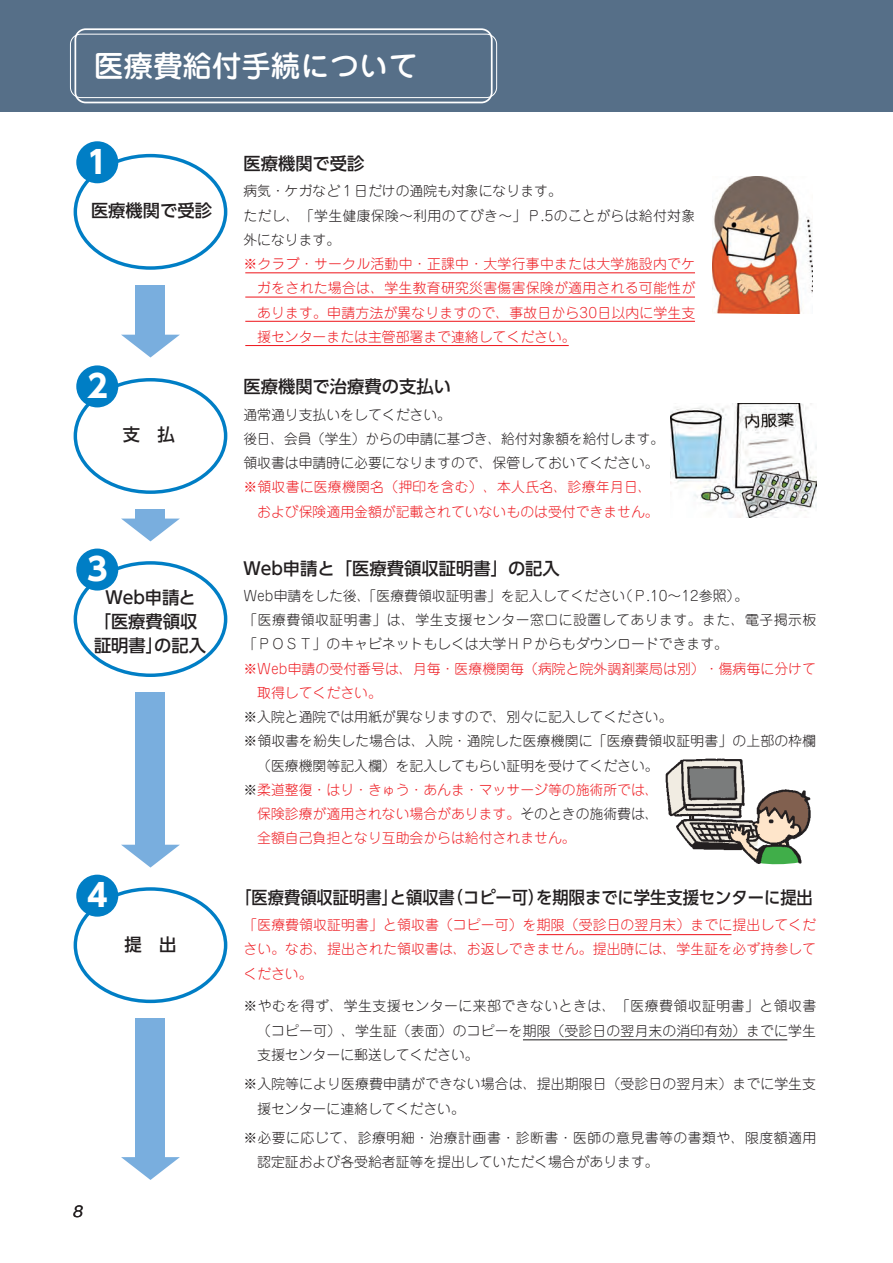
<style>
.page{position:relative;width:893px;height:1263px;background:#fff}
.page>*{position:absolute;margin:0;border:0;box-sizing:border-box;transform-origin:0 0}
.t1{font:31.2px "UD Shin Go Pro Bold 90 msp RKSJ H";color:#fff}
.t2{font:500 29.4px "Jun 34 Pro";color:#fff}
.t3{font:17.25px/24.3px "UD Shin Go Pro Medium 90 msp RKSJ H";color:#231f20;text-align:center}
.t4{font:17.25px "UD Shin Go Pro Medium 90 msp RKSJ H";color:#231f20;scale:.94 1}
.t5{font:italic 500 15.6px "Gothic BBB Pro";color:#231f20}
.t6{font:13.8px/24.3px "Jun 101 Pro Light 90 msp RKSJ H";color:#231f20}
.t7{font:13.8px/24.3px "Jun 101 Pro Light 90 msp RKSJ H";color:#ee1d23;text-align:justify}
.t8{font:13.8px/24.3px "Jun 101 Pro Light 90 msp RKSJ H";letter-spacing:.035em;color:#231f20}
.s1{color:#231f20}
</style>
<div class="page">
<div style="left:0;top:1px;width:893px;height:111px;background:#566f88"></div>
<div style="left:74px;top:28px;width:419px;height:75px;border:2px solid #fff;border-radius:10px"></div>
<div style="left:70px;top:34px;width:427px;height:64px;border:1px solid #fff;border-radius:10px"></div>
<div style="left:74px;top:154px;width:153px;height:116px;border:3px solid #007ec5;border-radius:50%"></div>
<div style="left:76px;top:141px;width:42px;height:42px;background:#007ec5;border-radius:50%"></div>
<div style="left:136px;top:285px;width:29px;height:52px;background:#79aede"></div>
<svg style="left:121px;top:335px;width:59px;height:22px"></svg>
<div style="left:74px;top:378px;width:153px;height:116px;border:3px solid #007ec5;border-radius:50%"></div>
<div style="left:76px;top:365px;width:42px;height:42px;background:#007ec5;border-radius:50%"></div>
<div style="left:136px;top:509px;width:29px;height:12px;background:#79aede"></div>
<svg style="left:122px;top:519px;width:57px;height:22px"></svg>
<div style="left:74px;top:561px;width:153px;height:116px;border:3px solid #007ec5;border-radius:50%"></div>
<div style="left:76px;top:548px;width:42px;height:42px;background:#007ec5;border-radius:50%"></div>
<div style="left:136px;top:692px;width:29px;height:155px;background:#79aede"></div>
<svg style="left:121px;top:845px;width:59px;height:22px"></svg>
<div style="left:74px;top:887px;width:153px;height:116px;border:3px solid #007ec5;border-radius:50%"></div>
<div style="left:76px;top:875px;width:42px;height:42px;background:#007ec5;border-radius:50%"></div>
<div style="left:136px;top:1018px;width:29px;height:141px;background:#79aede"></div>
<svg style="left:121px;top:1157px;width:59px;height:23px"></svg>
<img style="left:712px;top:176px;width:101px;height:137px">
<img style="left:671px;top:403px;width:146px;height:114px">
<img style="left:665px;top:758px;width:146px;height:107px">
<hr style="left:245px;top:272px;width:450px;height:1px;background:#ee1d23">
<hr style="left:245px;top:297px;width:450px;height:1px;background:#ee1d23">
<hr style="left:245px;top:321px;width:450px;height:1px;background:#ee1d23">
<hr style="left:245px;top:345px;width:324px;height:1px;background:#ee1d23">
<hr style="left:537px;top:934px;width:194px;height:1px;background:#ee1d23">
<hr style="left:523px;top:1039px;width:264px;height:1px;background:#231f20">
<h2 class="t2" style="left:94px;top:43px;width:325px">医療費給付手続について</h2>
<h1 class="t1" style="left:87px;top:137px;width:22px">1</h1>
<p class="t3" style="left:91px;top:197px;width:123px">医療機関で受診</p>
<h1 class="t1" style="left:87px;top:361px;width:22px">2</h1>
<p class="t3" style="left:123px;top:422px;width:53px">支　払</p>
<h1 class="t1" style="left:87px;top:544px;width:22px">3</h1>
<p class="t3" style="left:94px;top:585px;width:114px">Ｗeb申請と<br>「医療費領収証明書」の記入</p>
<h1 class="t1" style="left:87px;top:870px;width:22px">4</h1>
<p class="t3" style="left:124px;top:932px;width:53px">提　出</p>
<p class="t5" style="left:73px;top:1198px;width:15px">8</p>
<p class="t3" style="left:243px;top:151px;width:123px">医療機関で受診</p>
<p class="t6" style="left:243px;top:177px;width:453px">病気・ケガなど１日だけの通院も対象になります。<br>ただし、「学生健康保険～利用のてびき～」Ｐ.5のことがらは給付対象外になります。</p>
<p class="t7" style="left:257px;top:250px;width:439px;text-indent:-14px">※クラブ・サークル活動中・正課中・大学行事中または大学施設内でケガをされた場合は、学生教育研究災害傷害保険が適用される可能性があります。申請方法が異なりますので、事故日から30日以内に学生支援センターまたは主管部署まで連絡してください。</p>
<p class="t3" style="left:243px;top:374px;width:209px">医療機関で治療費の支払い</p>
<p class="t6" style="left:243px;top:401px;width:422px">通常通り支払いをしてください。<br>後日、会員（学生）からの申請に基づき、給付対象額を給付します。領収書は申請時に必要になりますので、保管しておいてください。</p>
<p class="t7" style="left:257px;top:473px;width:403px;text-indent:-14px">※領収書に医療機関名（押印を含む）、本人氏名、診療年月日、および保険適用金額が記載されていないものは受付できません。</p>
<p class="t3" style="left:243px;top:555px;width:318px">Ｗeb申請と「医療費領収証明書」の記入</p>
<p class="t6" style="left:243px;top:582px;width:574px">Ｗeb申請をした後、「医療費領収証明書」を記入してください（Ｐ.10～12参照）。<br>「医療費領収証明書」は、学生支援センター窓口に設置してあります。また、電子掲示板「ＰＯＳＴ」のキャビネットもしくは大学ＨＰからもダウンロードできます。</p>
<p class="t7" style="left:257px;top:655px;width:560px;text-indent:-14px">※Ｗeb申請の受付番号は、月毎・医療機関毎（病院と院外調剤薬局は別）・傷病毎に分けて取得してください。</p>
<p class="t6" style="left:243px;top:703px;width:431px">※入院と通院では用紙が異なりますので、別々に記入してください。</p>
<p class="t6" style="left:243px;top:727px;width:574px">※領収書を紛失した場合は、入院・通院した医療機関に「医療費領収証明書」の上部の枠欄</p>
<p class="t6" style="left:257px;top:752px;width:403px">（医療機関等記入欄）を記入してもらい証明を受けてください。</p>
<p class="t7" style="left:243px;top:776px;width:417px"><span class="s1">※</span>柔道整復・はり・きゅう・あんま・マッサージ等の施術所では、</p>
<p class="t7" style="left:257px;top:800px;width:403px">保険診療が適用されない場合があります。<span class="s1">そのときの施術費は、</span></p>
<p class="t7" style="left:257px;top:824px;width:320px">全額自己負担となり互助会からは給付されません。</p>
<p class="t4" style="left:243px;top:883px;width:607px">｢医療費領収証明書｣と領収書(コピー可)を期限までに学生支援センターに提出</p>
<p class="t7" style="left:243px;top:911px;width:574px">「医療費領収証明書」と領収書（コピー可）を期限（受診日の翌月末）までに提出してください。なお、提出された領収書は、お返しできません。提出時には、学生証を必ず持参してください。</p>
<p class="t6" style="left:257px;top:992px;width:560px;text-align:justify;text-indent:-14px">※やむを得ず、学生支援センターに来部できないときは、「医療費領収証明書」と領収書（コピー可）、学生証（表面）のコピーを期限（受診日の翌月末の消印有効）までに学生支援センターに郵送してください。</p>
<p class="t6" style="left:257px;top:1070px;width:560px;text-indent:-14px">※入院等により医療費申請ができない場合は、提出期限日（受診日の翌月末）までに学生支援センターに連絡してください。</p>
<p class="t8" style="left:257px;top:1124px;width:561px;text-indent:-14px">※必要に応じて、診療明細・治療計画書・診断書・医師の意見書等の書類や、限度額適用認定証および各受給者証等を提出していただく場合があります。</p>
</div>
